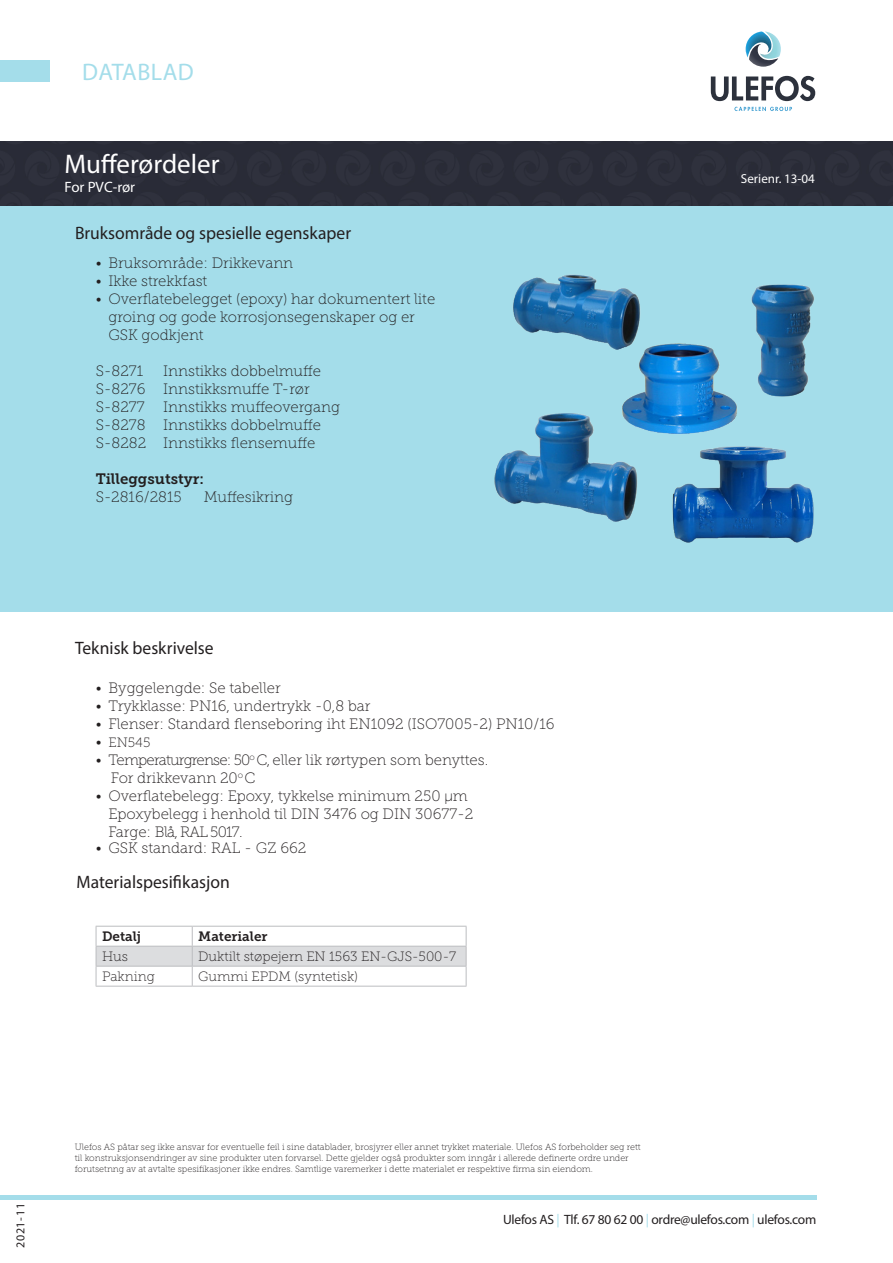
<style>
.page{position:relative;width:893px;height:1263px;background:#fff}
.page>*{position:absolute;margin:0;border:0;box-sizing:border-box;transform-origin:0 0}
.t1{font:27px "Myriad Pro";color:#fff}
.t2{font:24px "Myriad Pro";letter-spacing:.02em;color:#a4ddea}
.t3{font:18px "Myriad Pro";color:#231f20}
.t4{font:15px/18px "Museo Slab 100";color:#231f20}
.t5{font:15px "Museo Slab 700";color:#231f20}
.t6{font:15px "Myriad Pro";color:#fff}
.t7{font:13.5px "Museo Slab 100";color:#231f20}
.t8{font:13.5px "Myriad Pro";letter-spacing:-.02em;color:#231f20}
.t9{font:13.5px "Museo Slab 700";color:#231f20}
.t10{font:13.05px "Myriad Pro";color:#fff}
.t11{font:12px "Myriad Pro";letter-spacing:.06em;color:#231f20}
.t12{font:9px/10.8px "Museo Slab 100";color:#231f20}
.s1{font-size:15px}
.s2{color:#a4ddea}
</style>
<div class="page">
<div style="left:0;top:205px;width:893px;height:406px;background:#a4ddea"></div>
<svg style="left:96px;top:926px;width:371px;height:60px"></svg>
<hr style="left:96px;top:986px;width:96px;height:1px;background:#bcbdc0">
<hr style="left:192px;top:986px;width:274px;height:1px;background:#bcbdc0">
<img style="left:513px;top:275px;width:127px;height:73px">
<img style="left:494px;top:413px;width:144px;height:109px">
<img style="left:751px;top:284px;width:64px;height:113px">
<img style="left:672px;top:446px;width:142px;height:97px">
<img style="left:612px;top:333px;width:126px;height:110px">
<div style="left:0;top:141px;width:893px;height:64px;background:#292b37"></div>
<hr style="left:0;top:1195px;width:816px;height:4px;background:#a4ddea">
<div style="left:0;top:61px;width:50px;height:21px;background:#a4ddea"></div>
<svg style="left:734px;top:107px;width:58px;height:4px"></svg>
<svg style="left:746px;top:31px;width:35px;height:36px"></svg>
<svg style="left:711px;top:76px;width:104px;height:25px"></svg>
<h2 class="t2" style="left:82px;top:58px;width:113px">DATABLAD</h2>
<p class="t1" style="left:65px;top:147px;width:157px">Mufferørdeler</p>
<p class="t6" style="left:65px;top:178px;width:72px">For PVC-rør</p>
<p class="t3" style="left:75px;top:221px;width:278px">Bruksområde og spesielle egenskaper</p>
<p class="t4" style="left:96px;top:254px;width:199px">• Bruksområde: Drikkevann</p>
<p class="t4" style="left:96px;top:272px;width:113px">• Ikke strekkfast</p>
<p class="t4" style="left:108px;top:290px;width:328px;text-indent:-13px">• Overflatebelegget (epoxy) har dokumentert lite groing og gode korrosjonsegenskaper og er<br>GSK godkjent</p>
<p class="t4" style="left:96px;top:362px;width:49px">S-8271</p>
<p class="t4" style="left:163px;top:362px;width:159px">Innstikks dobbelmuffe</p>
<p class="t4" style="left:96px;top:380px;width:216px">S-8276 Innstikksmuffe T-rør</p>
<p class="t4" style="left:96px;top:398px;width:246px">S-8277 Innstikks muffeovergang</p>
<p class="t4" style="left:96px;top:416px;width:227px">S-8278 Innstikks dobbelmuffe</p>
<p class="t4" style="left:96px;top:434px;width:221px">S-8282 Innstikks flensemuffe</p>
<p class="t5" style="left:96px;top:470px;width:110px">Tilleggsutstyr:</p>
<p class="t4" style="left:96px;top:488px;width:88px">S-2816/2815</p>
<p class="t4" style="left:204px;top:488px;width:91px">Muffesikring</p>
<p class="t3" style="left:75px;top:637px;width:140px">Teknisk beskrivelse</p>
<p class="t4" style="left:96px;top:679px;width:186px">• Byggelengde: Se tabeller</p>
<p class="t4" style="left:96px;top:697px;width:276px">• Trykklasse: PN16, undertrykk -0,8 bar</p>
<p class="t4" style="left:96px;top:715px;width:460px">• Flenser: Standard flenseboring iht EN1092 (ISO7005-2) PN10/16</p>
<p class="t7" style="left:96px;top:735px;width:56px"><span class="s1">•</span> EN545</p>
<p class="t4" style="left:96px;top:751px;width:394px">• Temperaturgrense: 50<sup>o</sup> C, eller lik rørtypen som benyttes.</p>
<p class="t4" style="left:111px;top:769px;width:146px">For drikkevann 20<sup>o</sup> C</p>
<p class="t4" style="left:96px;top:787px;width:374px">• Overflatebelegg: Epoxy, tykkelse minimum 250 μm</p>
<p class="t4" style="left:108px;top:805px;width:366px">Epoxybelegg i henhold til DIN 3476 og DIN 30677-2<br>Farge: Blå, RAL 5017.</p>
<p class="t4" style="left:96px;top:839px;width:212px">• GSK standard: RAL - GZ 662</p>
<p class="t3" style="left:77px;top:871px;width:155px">Materialspesifikasjon</p>
<p class="t9" style="left:102px;top:929px;width:41px">Detalj</p>
<p class="t9" style="left:198px;top:929px;width:71px">Materialer</p>
<p class="t7" style="left:102px;top:949px;width:27px">Hus</p>
<p class="t7" style="left:198px;top:949px;width:260px">Duktilt støpejern EN 1563 EN-GJS-500-7</p>
<p class="t7" style="left:102px;top:969px;width:54px">Pakning</p>
<p class="t7" style="left:198px;top:969px;width:161px">Gummi EPDM (syntetisk)</p>
<p class="t10" style="left:741px;top:170px;width:76px">Serienr. 13-04</p>
<p class="t11" style="left:13px;top:1248px;width:46px;rotate:-90deg">2021-11</p>
<p class="t12" style="left:75px;top:1141px;width:567px">Ulefos AS påtar seg ikke ansvar for eventuelle feil i sine datablader, brosjyrer eller annet trykket materiale. Ulefos AS forbeholder seg rett til konstruksjonsendringer av sine produkter uten forvarsel. Dette gjelder også produkter som inngår i allerede definerte ordre under forutsetnng av at avtalte spesifikasjoner ikke endres. Samtlige varemerker i dette materialet er respektive firma sin eiendom.</p>
<p class="t8" style="left:503px;top:1211px;width:315px">Ulefos AS <span class="s2">|</span> Tlf. 67 80 62 00 <span class="s2">|</span> ordre@ulefos.com <span class="s2">|</span> ulefos.com</p>
</div>
